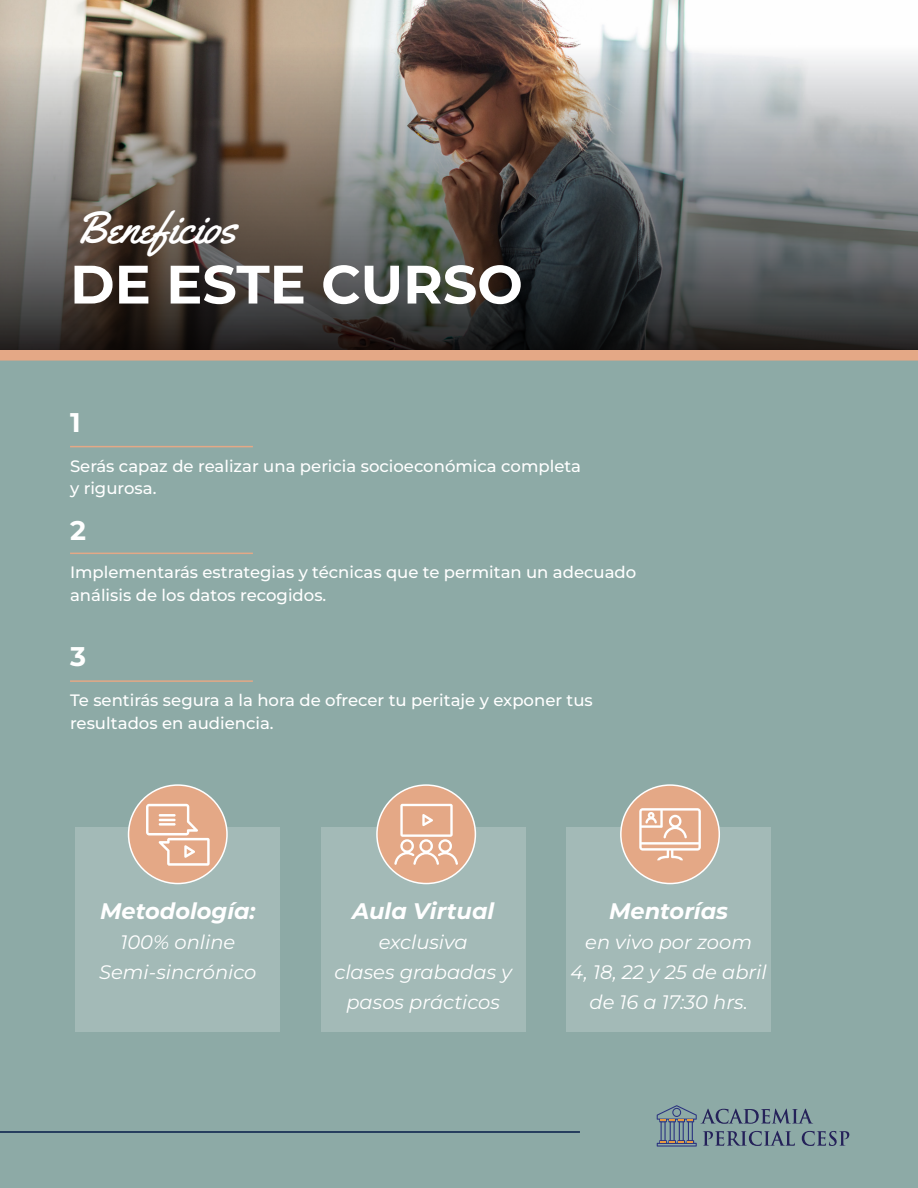
<style>
.page{position:relative;width:918px;height:1188px;background:#8daaa6}
.page>*{position:absolute;margin:0;border:0;box-sizing:border-box;transform-origin:0 0}
.t1{font:700 54px "Montserrat";color:#fff}
.t2{font:45px "Yellowtail";color:#fff}
.Heading_21{font:700 27px "Montserrat";color:#fff}
.t3{font:italic 700 22.5px "Montserrat";color:#fff}
.t4{font:italic 19.5px/30px "Montserrat";color:#fff;text-align:center}
.t5{font:500 16.5px/22.5px "Montserrat";color:#fff}
</style>
<div class="page">
<svg style="left:0;top:350px;width:918px;height:11px;background:#e0a887"></svg>
<img style="left:0;top:0;width:918px;height:44px">
<img style="left:0;top:44px;width:918px;height:306px">
<hr style="left:70px;top:446px;width:183px;height:1px;background:#e4a886">
<hr style="left:70px;top:553px;width:183px;height:1px;background:#e4a886">
<hr style="left:70px;top:680px;width:183px;height:2px;background:#e4a886">
<hr style="left:0;top:1131px;width:580px;height:2px;background:#061c48">
<svg style="left:656px;top:1105px;width:193px;height:42px"></svg>
<div style="left:75px;top:827px;width:205px;height:205px;background:#a3bab7"></div>
<div style="left:321px;top:827px;width:205px;height:205px;background:#a3bab7"></div>
<div style="left:566px;top:827px;width:205px;height:205px;background:#a3bab7"></div>
<div style="left:129px;top:785px;width:98px;height:99px;background:#e4a886;border-radius:50%"></div>
<div style="left:128px;top:784px;width:100px;height:100px;border:2px solid #fff;border-radius:50%"></div>
<div style="left:377px;top:785px;width:98px;height:99px;background:#e4a886;border-radius:50%"></div>
<div style="left:376px;top:784px;width:100px;height:100px;border:2px solid #fff;border-radius:50%"></div>
<div style="left:621px;top:785px;width:98px;height:99px;background:#e4a886;border-radius:50%"></div>
<div style="left:620px;top:784px;width:100px;height:100px;border:2px solid #fff;border-radius:50%"></div>
<svg style="left:639px;top:808px;width:62px;height:52px"></svg>
<svg style="left:394px;top:804px;width:64px;height:61px"></svg>
<svg style="left:146px;top:804px;width:64px;height:62px"></svg>
<p class="t2" style="left:75px;top:199px;width:163px">Beneficios</p>
<p class="t1" style="left:70px;top:248px;width:454px">DE ESTE CURSO</p>
<p class="Heading_21" style="left:70px;top:404px;width:12px">1</p>
<p class="t5" style="left:70px;top:454px;width:513px">Serás capaz de realizar una pericia socioeconómica completa</p>
<p class="t5" style="left:70px;top:477px;width:88px">y rigurosa.</p>
<p class="Heading_21" style="left:70px;top:512px;width:17px">2</p>
<p class="t5" style="left:70px;top:561px;width:568px">Implementarás estrategias y técnicas que te permitan un adecuado análisis de los datos recogidos.</p>
<p class="Heading_21" style="left:70px;top:638px;width:17px">3</p>
<p class="t5" style="left:70px;top:689px;width:524px">Te sentirás segura a la hora de ofrecer tu peritaje y exponer tus resultados en audiencia.</p>
<p class="t3" style="left:100px;top:896px;width:157px">Metodología:</p>
<p class="t4" style="left:120px;top:926px;width:116px">100% online</p>
<p class="t4" style="left:99px;top:956px;width:159px">Semi-sincrónico</p>
<p class="t3" style="left:352px;top:896px;width:144px">Aula Virtual</p>
<p class="t4" style="left:379px;top:926px;width:90px">exclusiva</p>
<p class="t4" style="left:335px;top:956px;width:179px">clases grabadas y pasos prácticos</p>
<p class="t3" style="left:609px;top:896px;width:121px">Mentorías</p>
<p class="t4" style="left:585px;top:926px;width:168px">en vivo por zoom</p>
<p class="t4" style="left:570px;top:956px;width:198px">4, 18, 22 y 25 de abril de 16 a 17:30 hrs.</p>
</div>
